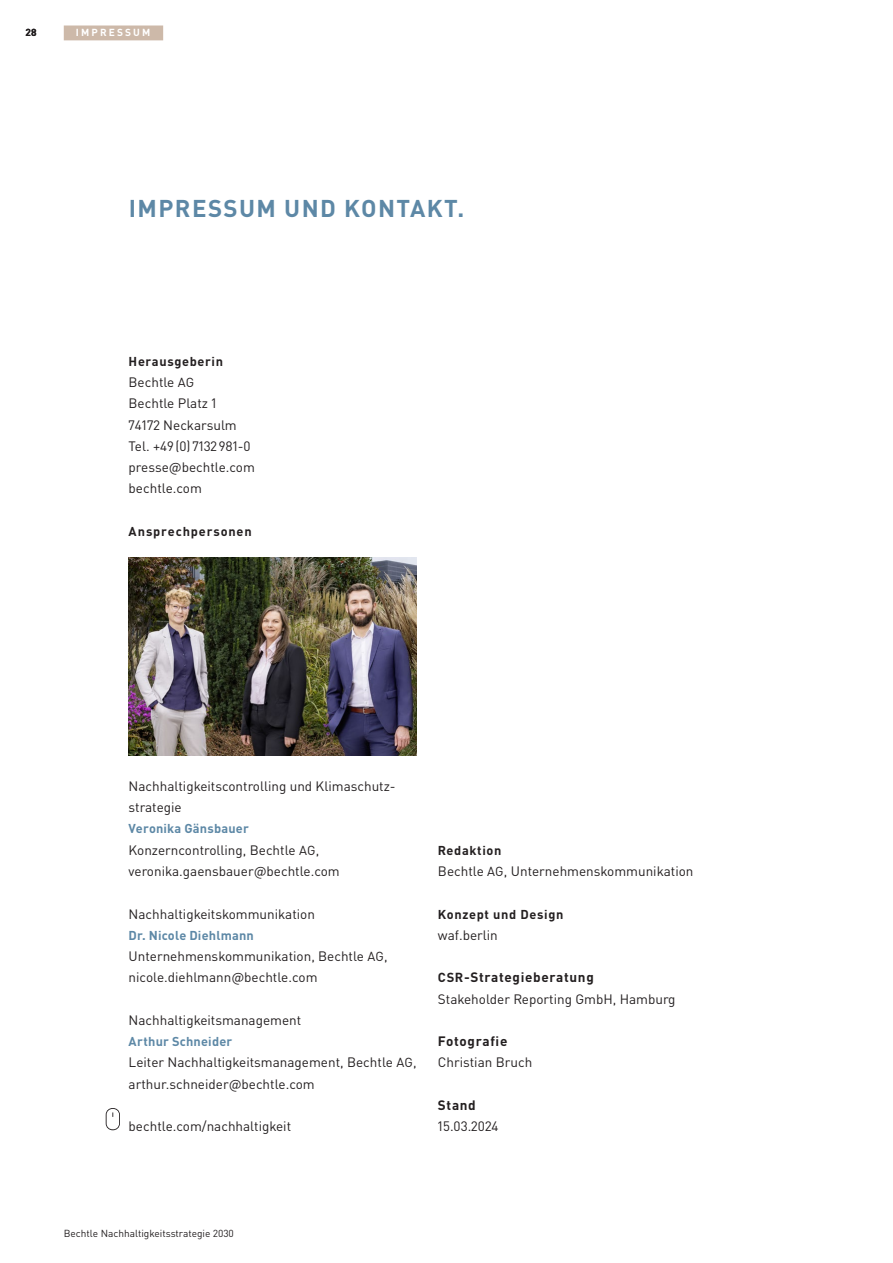
<style>
.page{position:relative;width:893px;height:1263px;background:#fff}
.page>*{position:absolute;margin:0;border:0;box-sizing:border-box;transform-origin:0 0}
.t1{font:700 24px "Bechtle DIN";letter-spacing:.06em;color:#5d88a6}
.t2{font:13.5px/21.3px "Bechtle DIN";color:#231f20}
.t3{font:700 13.5px "Bechtle DIN";letter-spacing:.05em;color:#231f20}
.t4{font:700 12.75px "Bechtle DIN";letter-spacing:.05em;color:#231f20}
.t5{font:700 12.75px "Bechtle DIN";letter-spacing:.015em;color:#5d88a6}
.t6{font:10.2px "Bechtle DIN";color:#231f20}
.t7{font:700 10.2px "Bechtle DIN";color:#fff}
.t8{font:700 10.2px "Bechtle DIN";color:#231f20}
.s1{font-size:12.9px}
.s2{font-weight:700;font-size:12.9px}
.s3{font-weight:700}
</style>
<div class="page">
<svg style="left:106px;top:1108px;width:14px;height:23px"></svg>
<img style="left:129px;top:557px;width:288px;height:199px">
<div style="left:64px;top:26px;width:99px;height:14px;background:#cdb9a9"></div>
<p class="t8" style="left:26px;top:24px;width:12px">28</p>
<p class="t7" style="left:76px;top:24px;width:14px">Impressum</p>
<h1 class="t1" style="left:129px;top:188px;width:266px">IMPRESSUM UN D KONTA</h1>
<h1 class="t1" style="left:427px;top:188px;width:39px">KT.</h1>
<p class="t4" style="left:129px;top:350px;width:96px">Herausgeberin</p>
<p class="t2" style="left:129px;top:370px;width:128px">Bechtle <span class="s1">AG<br></span>Bechtle Platz 1<br>74172 Neckarsulm<br>Tel. +49 (0) 7132 981-0 presse@bechtle.com bechtle.com</p>
<p class="t4" style="left:129px;top:521px;width:125px">Ansprechpersonen</p>
<p class="t2" style="left:129px;top:774px;width:269px">Nachhaltigkeitscontrolling und Klimaschutz&shy;strategie</p>
<p class="t5" style="left:129px;top:818px;width:122px">Veronika Gänsbauer</p>
<p class="t2" style="left:129px;top:838px;width:213px">Konzerncontrolling, Bechtle <span class="s1">AG</span>, veronika.gaensbauer@bechtle.com</p>
<p class="t2" style="left:129px;top:902px;width:188px">Nachhaltigkeitskommunikation</p>
<p class="t5" style="left:129px;top:924px;width:127px">Dr. N icole Diehlmann</p>
<p class="t2" style="left:129px;top:944px;width:261px">Unternehmenskommunikation, Bechtle <span class="s1">AG</span>, nicole.diehlmann@bechtle.com</p>
<p class="t2" style="left:129px;top:1008px;width:174px">Nachhaltigkeitsmanagement</p>
<p class="t5" style="left:129px;top:1031px;width:105px">Arthur Schneider</p>
<p class="t2" style="left:129px;top:1050px;width:289px">Leiter Nachhaltigkeitsmanagement, Bechtle <span class="s1">AG</span>, arthur.schneider@bechtle.com</p>
<p class="t2" style="left:129px;top:1114px;width:164px">bechtle.com/nachhaltigkeit</p>
<p class="t4" style="left:438px;top:839px;width:65px">Redaktion</p>
<p class="t2" style="left:438px;top:859px;width:257px">Bechtle <span class="s1">AG</span>, Unternehmenskommunikation</p>
<p class="t4" style="left:438px;top:903px;width:127px">Konzept und Design</p>
<p class="t2" style="left:438px;top:923px;width:61px">waf.berlin</p>
<p class="t2" style="left:438px;top:965px;width:239px"><span class="s2">CSR</span><span class="s3">-Strategieberatung<br></span>Stakeholder Reporting GmbH, Hamburg</p>
<p class="t3" style="left:438px;top:1030px;width:71px">Fotografie</p>
<p class="t2" style="left:438px;top:1050px;width:96px">Christian Bruch</p>
<p class="t3" style="left:438px;top:1094px;width:39px">Stand</p>
<p class="t2" style="left:438px;top:1114px;width:62px">15.03.2024</p>
<p class="t6" style="left:64px;top:1226px;width:172px">Bechtle Nachhaltigkeitsstrategie 2030</p>
</div>
